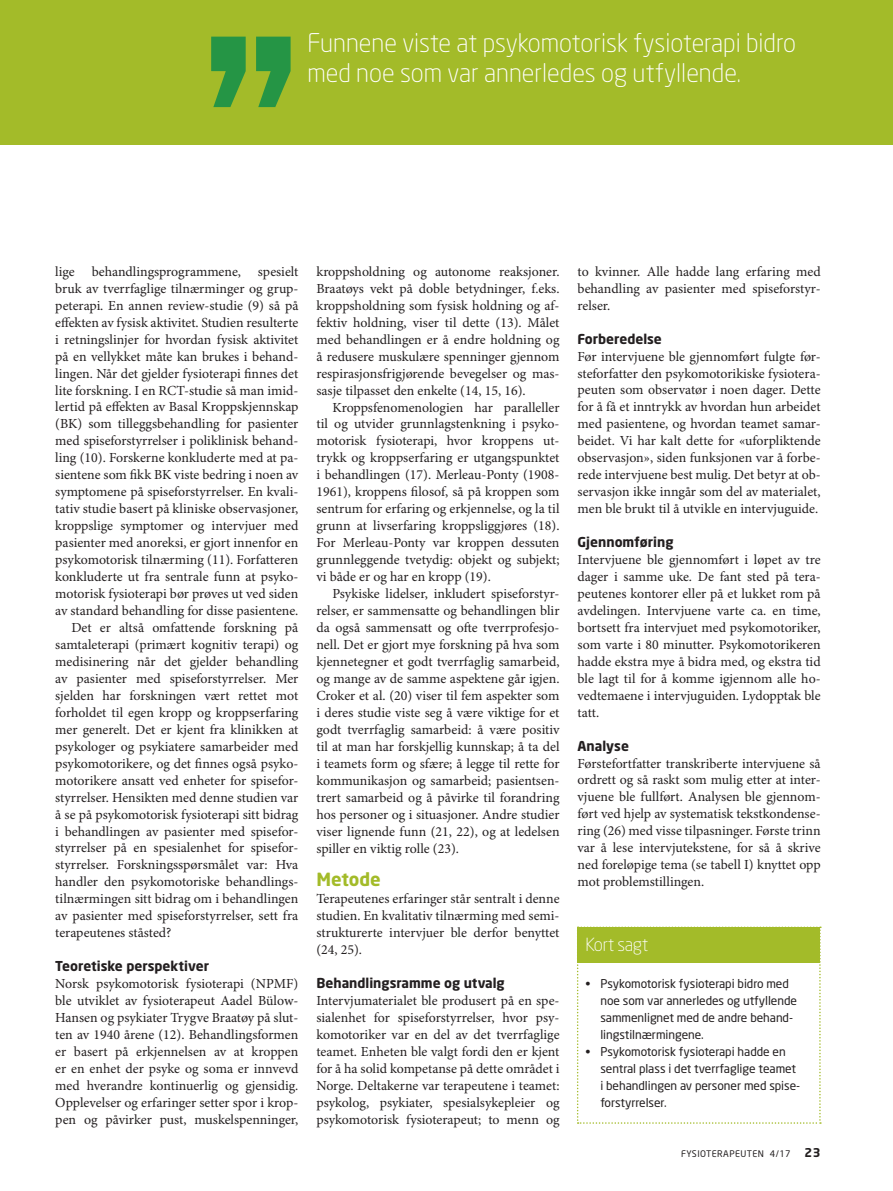
<style>
.page{position:relative;width:893px;height:1191px;background:#fff}
.page>*{position:absolute;margin:0;border:0;box-sizing:border-box;transform-origin:0 0}
.t1{font:300 25.5px/30px "Neo Sans";color:#fff}
.t2{font:300 18px "Neo Sans";color:#fff}
.t3{font:700 18px "Neo Sans";color:#a3bb29}
.t4{font:13.8px/17px "Minion Pro";color:#231f20;text-align:justify}
.t5{font:700 13.5px "Neo Sans";color:#231f20}
.t6{font:12px/17px "Neo Sans";letter-spacing:-.005em;color:#231f20}
.t7{font:9px "Neo Sans";letter-spacing:.05em;color:#231f20}
.s1{font-weight:700;font-size:12px}
</style>
<div class="page">
<div style="left:0;top:0;width:893px;height:145px;background:#a3bb29"></div>
<svg style="left:211px;top:37px;width:35px;height:70px"></svg>
<svg style="left:256px;top:37px;width:35px;height:70px"></svg>
<svg style="left:577px;top:926px;width:244px;height:197px"></svg>
<div style="left:578px;top:927px;width:242px;height:36px;background:#a3bb29"></div>
<h1 class="t1" style="left:307px;top:28px;width:490px">Funnene viste at psykomotorisk fysioterapi bidro med noe som var annerledes og utfyllende.</h1>
<p class="t4" style="left:55px;top:263px;width:245px">lige behandlingsprogrammene, spesielt</p>
<p class="t4" style="left:55px;top:280px;width:245px">bruk av tverrfaglige tilnærminger og grup-</p>
<p class="t4" style="left:55px;top:297px;width:245px">peterapi. En annen review-studie (9) så på</p>
<p class="t4" style="left:55px;top:314px;width:245px">effekten av fysisk aktivitet. Studien resulterte</p>
<p class="t4" style="left:55px;top:331px;width:245px">i retningslinjer for hvordan fysisk aktivitet</p>
<p class="t4" style="left:55px;top:348px;width:245px">på en vellykket måte kan brukes i behand-</p>
<p class="t4" style="left:55px;top:365px;width:245px">lingen. Når det gjelder fysioterapi finnes det</p>
<p class="t4" style="left:55px;top:382px;width:245px">lite forskning. I en RCT-studie så man imid-</p>
<p class="t4" style="left:55px;top:399px;width:245px">lertid på effekten av Basal Kroppskjennskap</p>
<p class="t4" style="left:55px;top:416px;width:245px">(BK) som tilleggsbehandling for pasienter</p>
<p class="t4" style="left:55px;top:433px;width:245px">med spiseforstyrrelser i poliklinisk behand-</p>
<p class="t4" style="left:55px;top:450px;width:245px">ling (10). Forskerne konkluderte med at pa-</p>
<p class="t4" style="left:55px;top:467px;width:245px">sientene som fikk BK viste bedring i noen av</p>
<p class="t4" style="left:55px;top:484px;width:245px">symptomene på spiseforstyrrelser. En kvali-</p>
<p class="t4" style="left:55px;top:501px;width:245px">tativ studie basert på kliniske observasjoner,</p>
<p class="t4" style="left:55px;top:518px;width:245px">kroppslige symptomer og intervjuer med</p>
<p class="t4" style="left:55px;top:535px;width:245px">pasienter med anoreksi, er gjort innenfor en</p>
<p class="t4" style="left:55px;top:552px;width:245px">psykomotorisk tilnærming (11). Forfatteren</p>
<p class="t4" style="left:55px;top:569px;width:245px">konkluderte ut fra sentrale funn at psyko-</p>
<p class="t4" style="left:55px;top:586px;width:245px">motorisk fysioterapi bør prøves ut ved siden</p>
<p class="t4" style="left:55px;top:602px;width:245px">av standard behandling for disse pasientene.</p>
<p class="t4" style="left:71px;top:619px;width:229px">Det er altså omfattende forskning på</p>
<p class="t4" style="left:55px;top:636px;width:245px">samtaleterapi (primært kognitiv terapi) og</p>
<p class="t4" style="left:55px;top:653px;width:245px">medisinering når det gjelder behandling</p>
<p class="t4" style="left:55px;top:670px;width:245px">av pasienter med spiseforstyrrelser. Mer</p>
<p class="t4" style="left:55px;top:687px;width:245px">sjelden har forskningen vært rettet mot</p>
<p class="t4" style="left:55px;top:704px;width:245px">forholdet til egen kropp og kroppserfaring</p>
<p class="t4" style="left:55px;top:721px;width:245px">mer generelt. Det er kjent fra klinikken at</p>
<p class="t4" style="left:55px;top:738px;width:245px">psykologer og psykiatere samarbeider med</p>
<p class="t4" style="left:55px;top:755px;width:245px">psykomotorikere, og det finnes også psyko-</p>
<p class="t4" style="left:55px;top:772px;width:245px">motorikere ansatt ved enheter for spisefor-</p>
<p class="t4" style="left:55px;top:789px;width:245px">styrrelser. Hensikten med denne studien var</p>
<p class="t4" style="left:55px;top:806px;width:245px">å se på psykomotorisk fysioterapi sitt bidrag</p>
<p class="t4" style="left:55px;top:823px;width:245px">i behandlingen av pasienter med spisefor-</p>
<p class="t4" style="left:55px;top:840px;width:245px">styrrelser på en spesialenhet for spisefor-</p>
<p class="t4" style="left:55px;top:857px;width:245px">styrrelser. Forskningsspørsmålet var: Hva</p>
<p class="t4" style="left:55px;top:874px;width:245px">handler den psykomotoriske behandlings-</p>
<p class="t4" style="left:55px;top:891px;width:245px">tilnærmingen sitt bidrag om i behandlingen</p>
<p class="t4" style="left:55px;top:908px;width:245px">av pasienter med spiseforstyrrelser, sett fra</p>
<p class="t4" style="left:55px;top:925px;width:118px">terapeutenes ståsted?</p>
<p class="t5" style="left:55px;top:957px;width:155px">Teoretiske perspektiver</p>
<p class="t4" style="left:55px;top:975px;width:245px">Norsk psykomotorisk fysioterapi (NPMF) ble utviklet av fysioterapeut Aadel Bülow-Hansen og psykiater Trygve Braatøy på slut&shy;ten av 1940 årene (12). Behandlingsformen er basert på erkjennelsen av at kroppen er en enhet der psyke og soma er innvevd med hverandre kontinuerlig og gjensidig.<br>Opplevelser og erfaringer setter spor i krop&shy;pen og påvirker pust, muskelspenninger,</p>
<p class="t4" style="left:316px;top:263px;width:245px">kroppsholdning og autonome reaksjoner.<br>Braatøys vekt på doble betydninger, f.eks. kroppsholdning som fysisk holdning og af&shy;fektiv holdning, viser til dette (13). Målet med behandlingen er å endre holdning og å redusere muskulære spenninger gjennom respirasjonsfrigjørende bevegelser og mas&shy;sasje tilpasset den enkelte (14, 15, 16).</p>
<p class="t4" style="left:316px;top:399px;width:245px;text-indent:16px">Kroppsfenomenologien har paralleller til og utvider grunnlagstenkning i psyko&shy;motorisk fysioterapi, hvor kroppens ut&shy;trykk og kroppserfaring er utgangspunktet i behandlingen (17). Merleau-Ponty (1908- 1961), kroppens filosof, så på kroppen som sentrum for erfaring og erkjennelse, og la til grunn at livserfaring kroppsliggjøres (18).<br>For Merleau-Ponty var kroppen dessuten grunnleggende tvetydig: objekt og subjekt; vi både er og har en kropp (19).</p>
<p class="t4" style="left:316px;top:586px;width:245px;text-indent:16px">Psykiske lidelser, inkludert spiseforstyr&shy;relser, er sammensatte og behandlingen blir da også sammensatt og ofte tverrprofesjo&shy;nell. Det er gjort mye forskning på hva som kjennetegner et godt tverrfaglig samarbeid, og mange av de samme aspektene går igjen.<br>Croker et al. (20) viser til fem aspekter som i deres studie viste seg å være viktige for et godt tverrfaglig samarbeid: å være positiv til at man har forskjellig kunnskap; å ta del i teamets form og sfære; å legge til rette for kommunikasjon og samarbeid; pasientsen&shy;trert samarbeid og å påvirke til forandring hos personer og i situasjoner. Andre studier viser lignende funn (21, 22), og at ledelsen spiller en viktig rolle (23).</p>
<h2 class="t3" style="left:316px;top:868px;width:66px">Metode</h2>
<p class="t4" style="left:316px;top:891px;width:245px">Terapeutenes erfaringer står sentralt i denne studien. En kvalitativ tilnærming med semi&shy;strukturerte intervjuer ble derfor benyttet (24, 25).</p>
<p class="t5" style="left:316px;top:974px;width:190px">Behandlingsramme og utvalg</p>
<p class="t4" style="left:316px;top:992px;width:245px">Intervjumaterialet ble produsert på en spe&shy;sialenhet for spiseforstyrrelser, hvor psy&shy;komotoriker var en del av det tverrfaglige teamet. Enheten ble valgt fordi den er kjent for å ha solid kompetanse på dette området i Norge. Deltakerne var terapeutene i teamet: psykolog, psykiater, spesialsykepleier og psykomotorisk fysioterapeut; to menn og</p>
<p class="t4" style="left:578px;top:263px;width:245px">to kvinner. Alle hadde lang erfaring med behandling av pasienter med spiseforstyr&shy;relser.</p>
<p class="t5" style="left:578px;top:330px;width:86px">Forberedelse</p>
<p class="t4" style="left:578px;top:348px;width:245px">Før intervjuene ble gjennomført fulgte før&shy;steforfatter den psykomotorikiske fysiotera&shy;peuten som observatør i noen dager. Dette for å få et inntrykk av hvordan hun arbeidet med pasientene, og hvordan teamet samar&shy;beidet. Vi har kalt dette for «uforpliktende observasjon», siden funksjonen var å forbe&shy;rede intervjuene best mulig. Det betyr at ob&shy;servasjon ikke inngår som del av materialet, men ble brukt til å utvikle en intervjuguide.</p>
<p class="t5" style="left:578px;top:533px;width:97px">Gjennomføring</p>
<p class="t4" style="left:578px;top:552px;width:245px">Intervjuene ble gjennomført i løpet av tre dager i samme uke. De fant sted på tera&shy;peutenes kontorer eller på et lukket rom på avdelingen. Intervjuene varte ca. en time, bortsett fra intervjuet med psykomotoriker, som varte i 80 minutter. Psykomotorikeren hadde ekstra mye å bidra med, og ekstra tid ble lagt til for å komme igjennom alle ho&shy;vedtemaene i intervjuguiden. Lydopptak ble tatt.</p>
<p class="t5" style="left:578px;top:737px;width:53px">Analyse</p>
<p class="t4" style="left:578px;top:755px;width:245px">Førstefortfatter transkriberte intervjuene så ordrett og så raskt som mulig etter at inter&shy;vjuene ble fullført. Analysen ble gjennom&shy;ført ved hjelp av systematisk tekstkondense&shy;ring (26) med visse tilpasninger. Første trinn var å lese intervjutekstene, for så å skrive ned foreløpige tema (se tabell I) knyttet opp mot problemstillingen.</p>
<h2 class="t2" style="left:585px;top:934px;width:65px">Kort sagt</h2>
<p class="t6" style="left:600px;top:975px;width:198px;text-indent:-15px">• Psykomotorisk fysioterapi bidro med noe som var annerledes og utfyllende sammenlignet med de andre behand&shy;lingstilnærmingene.</p>
<p class="t6" style="left:600px;top:1042px;width:201px;text-indent:-15px">• Psykomotorisk fysioterapi hadde en sentral plass i det tverrfaglige teamet i behandlingen av personer med spise&shy;forstyrrelser.</p>
<p class="t7" style="left:681px;top:1148px;width:141px">Fysioterapeuten 4/17 <span class="s1">23</span></p>
</div>
